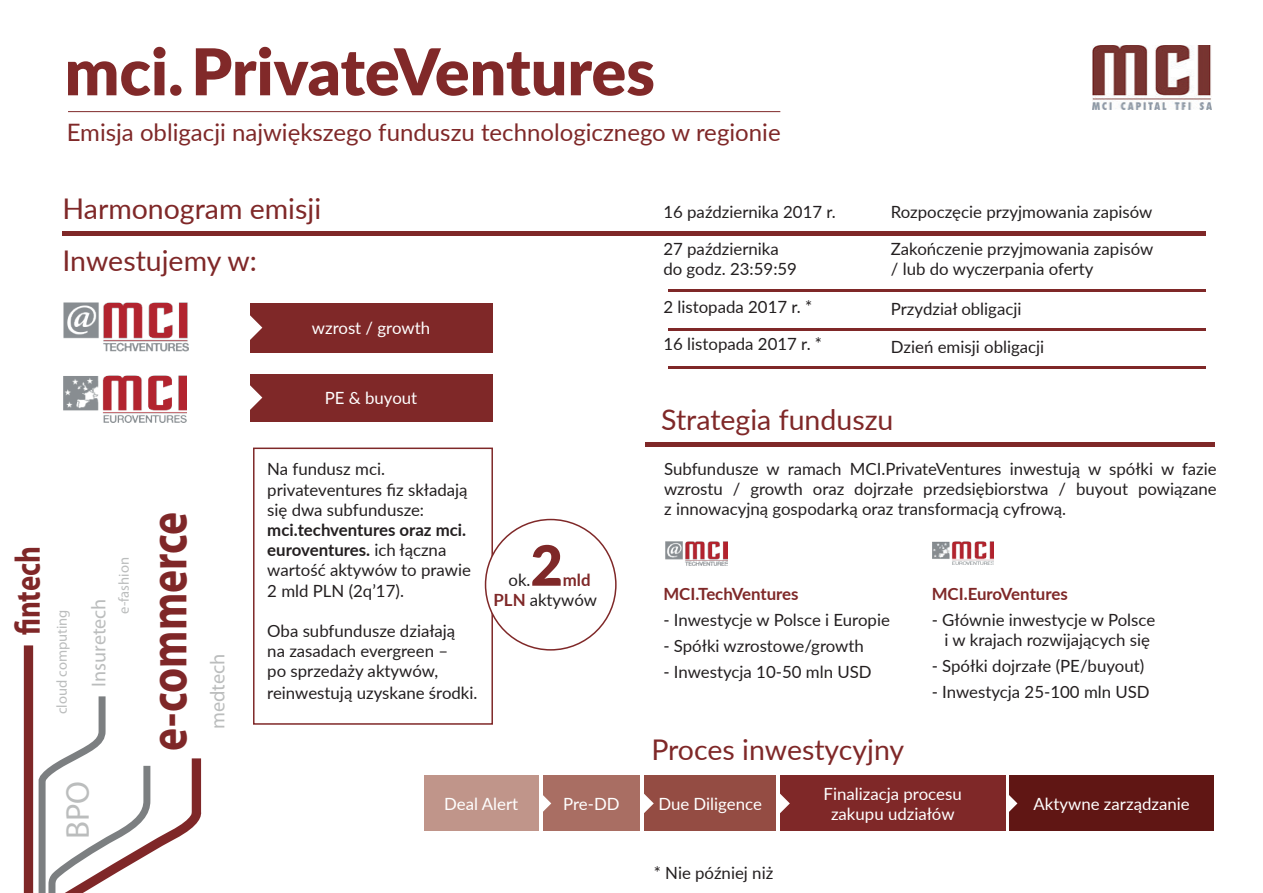
<style>
.page{position:relative;width:1263px;height:893px;background:#fff}
.page>*{position:absolute;margin:0;border:0;box-sizing:border-box;transform-origin:0 0}
.t1{font:900 64.5px "Lato";letter-spacing:-.005em;color:#812929}
.t2{font:900 55.5px "Lato";color:#7f2828}
.t3{font:700 53.4px "Myriad Pro";color:#7f2728;scale:.81 1}
.t4{font:700 35.4px "Myriad Pro";color:#7f2728;scale:.81 1}
.t5{font:33px "Myriad Pro";color:#bbbdbd}
.t6{font:28.5px/51.4px "Lato";color:#7f2828}
.t7{font:24px "Lato";color:#7f2828}
.t8{font:20.4px "Myriad Pro";color:#bbbdbd}
.t9{font:20.1px "Myriad Pro";color:#bbbdbd}
.t10{font:16.8px/20.2px "Lato";color:#231f20}
.t11{font:16.8px/20.2px "Lato";color:#fff;text-align:center}
.t12{font:700 16.8px "Lato";color:#7f2828}
.t13{font:14.55px "Myriad Pro";color:#bbbdbd}
.s1{font-weight:700}
.s2{font-weight:700;color:#7f2828}
</style>
<div class="page">
<img style="left:1092px;top:46px;width:119px;height:63px">
<hr style="left:62px;top:232px;width:1143px;height:4px;background:#7f2828">
<hr style="left:668px;top:289px;width:537px;height:2px;background:#7f2828">
<hr style="left:668px;top:328px;width:537px;height:3px;background:#7f2828">
<hr style="left:668px;top:367px;width:537px;height:2px;background:#7f2828">
<img style="left:64px;top:303px;width:124px;height:48px">
<img style="left:665px;top:541px;width:63px;height:24px">
<img style="left:64px;top:375px;width:123px;height:47px">
<img style="left:932px;top:541px;width:61px;height:23px">
<svg style="left:23px;top:645px;width:179px;height:248px"></svg>
<hr style="left:645px;top:442px;width:569px;height:4px;background:#7f2828">
<div style="left:250px;top:303px;width:242px;height:49px;background:#7f2828"></div>
<div style="left:424px;top:776px;width:115px;height:55px;background:#c0958a"></div>
<div style="left:543px;top:776px;width:97px;height:55px;background:#a96e63"></div>
<div style="left:644px;top:776px;width:132px;height:55px;background:#944c43"></div>
<div style="left:1009px;top:776px;width:205px;height:55px;background:#601614"></div>
<div style="left:780px;top:776px;width:225px;height:55px;background:#7f2828"></div>
<div style="left:250px;top:374px;width:242px;height:47px;background:#7f2828"></div>
<svg style="left:250px;top:315px;width:12px;height:25px"></svg>
<svg style="left:250px;top:385px;width:12px;height:25px"></svg>
<svg style="left:1009px;top:795px;width:8px;height:17px"></svg>
<svg style="left:780px;top:793px;width:10px;height:20px"></svg>
<svg style="left:644px;top:794px;width:10px;height:19px"></svg>
<svg style="left:543px;top:795px;width:8px;height:17px"></svg>
<div style="left:253px;top:448px;width:240px;height:277px;border:2px solid #7f2828"></div>
<div style="left:485px;top:519px;width:131px;height:131px;background:#fff;border-radius:50%"></div>
<hr style="left:68px;top:111px;width:712px;height:1px;background:#7f2828">
<h1 class="t1" style="left:65px;top:23px;width:592px">mci. PrivateVentures</h1>
<h3 class="t7" style="left:67px;top:115px;width:715px">Emisja obligacji największego funduszu technologicznego w regionie</h3>
<h3 class="t4" style="left:5px;top:618px;width:91px;rotate:-90deg">ntech</h3>
<h3 class="t6" style="left:63px;top:182px;width:260px">Harmonogram emisji<br>Inwestujemy w:</h3>
<p class="t10" style="left:663px;top:201px;width:174px">16 października 2017 r.</p>
<p class="t10" style="left:663px;top:238px;width:135px">27 października do godz. 23:59:59</p>
<p class="t10" style="left:663px;top:296px;width:150px">2 listopada 2017 r. *</p>
<p class="t10" style="left:663px;top:333px;width:160px">16 listopada 2017 r. *</p>
<p class="t11" style="left:312px;top:317px;width:120px">wzrost / growth</p>
<p class="t10" style="left:891px;top:201px;width:263px">Rozpoczęcie przyjmowania zapisów</p>
<p class="t10" style="left:891px;top:239px;width:264px;line-height:19.5px">Zakończenie przyjmowania zapisów / lub do wyczerpania oferty</p>
<p class="t10" style="left:891px;top:298px;width:132px">Przydział obligacji</p>
<p class="t10" style="left:891px;top:336px;width:155px">Dzień emisji obligacji</p>
<p class="t13" style="left:53px;top:714px;width:106px;rotate:-90deg">cloud computing</p>
<p class="t9" style="left:86px;top:687px;width:90px;rotate:-90deg">Insuretech</p>
<p class="t13" style="left:115px;top:614px;width:58px;rotate:-90deg">e-fashion</p>
<h3 class="t5" style="left:57px;top:839px;width:60px;rotate:-90deg">BPO</h3>
<h3 class="t3" style="left:134px;top:751px;width:297px;rotate:-90deg">e-commerce</h3>
<p class="t8" style="left:205px;top:729px;width:77px;rotate:-90deg">medtech</p>
<p class="t11" style="left:325px;top:387px;width:94px">PE &amp; buyout</p>
<p class="t10" style="left:267px;top:458px;width:202px">Na fundusz mci. privateventures fiz składają się dwa subfundusze:</p>
<p class="t10" style="left:267px;top:519px;width:205px"><span class="s1">mci.techventures oraz mci. euroventures.</span> ich łączna wartość aktywów to prawie<br>2 mld PLN (2q’17).</p>
<p class="t10" style="left:267px;top:620px;width:212px;line-height:20.7px">Oba subfundusze działają<br>na zasadach evergreen –<br>po sprzedaży aktywów, reinwestują uzyskane środki.</p>
<h2 class="t2" style="left:531px;top:524px;width:34px">2</h2>
<p class="t10" style="left:508px;top:569px;width:24px">ok.</p>
<p class="t10" style="left:493px;top:569px;width:105px;text-indent:69px"><span class="s2">mld<br>PLN</span> aktywów</p>
<h3 class="t6" style="left:661px;top:393px;width:234px">Strategia funduszu</h3>
<p class="t10" style="left:664px;top:458px;width:554px;text-align:justify">Subfundusze w ramach MCI.PrivateVentures inwestują w spółki w fazie wzrostu / growth oraz dojrzałe przedsiębiorstwa / buyout powiązane z innowacyjną gospodarką oraz transformacją cyfrową.</p>
<p class="t12" style="left:663px;top:581px;width:137px">MCI.TechVentures</p>
<p class="t10" style="left:663px;top:609px;width:228px">- Inwestycje w Polsce i Europie</p>
<p class="t10" style="left:663px;top:635px;width:202px">- Spółki wzrostowe/growth</p>
<p class="t10" style="left:663px;top:661px;width:210px">- Inwestycja 10-50 mln USD</p>
<h3 class="t6" style="left:651px;top:723px;width:254px">Proces inwestycyjny</h3>
<p class="t12" style="left:932px;top:581px;width:138px">MCI.EuroVentures</p>
<p class="t10" style="left:932px;top:609px;width:225px;text-align:center">- Głównie inwestycje w Polsce i w krajach rozwijających się</p>
<p class="t10" style="left:932px;top:655px;width:214px">- Spółki dojrzałe (PE/buyout)</p>
<p class="t10" style="left:932px;top:681px;width:220px">- Inwestycja 25-100 mln USD</p>
<p class="t11" style="left:823px;top:783px;width:140px">Finalizacja procesu zakupu udziałów</p>
<p class="t11" style="left:444px;top:793px;width:75px">Deal Alert</p>
<p class="t11" style="left:563px;top:793px;width:58px">Pre-DD</p>
<p class="t11" style="left:658px;top:793px;width:105px">Due Diligence</p>
<p class="t11" style="left:1033px;top:793px;width:158px">Aktywne zarządzanie</p>
<p class="t10" style="left:654px;top:862px;width:121px">* Nie później niż</p>
</div>
